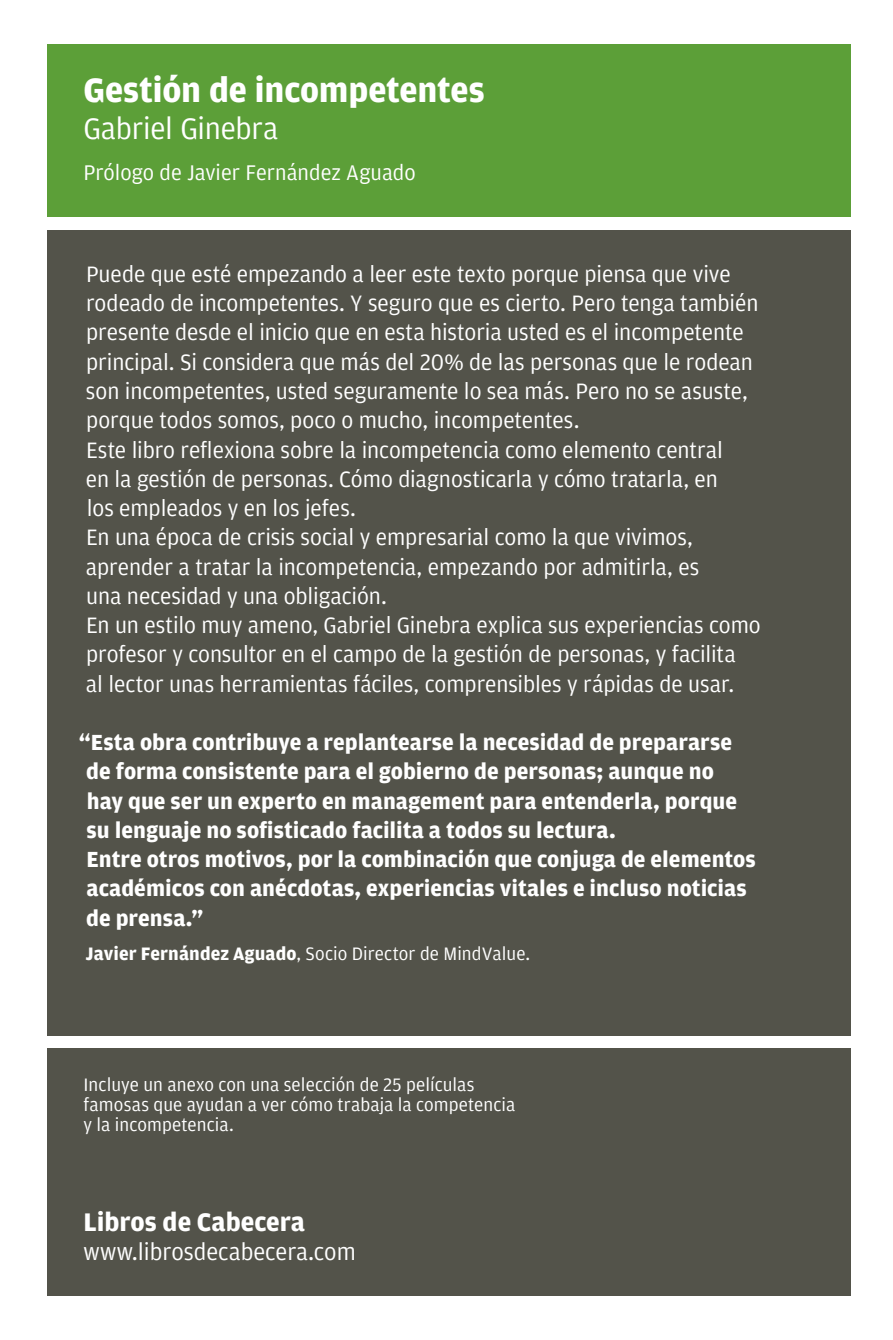
<style>
.page{position:relative;width:893px;height:1340px;background:#fff}
.page>*{position:absolute;margin:0;border:0;box-sizing:border-box;transform-origin:0 0}
.t1{font:700 36px "Amplitude";letter-spacing:-.005em;color:#fff}
.t2{font:31.5px "Amplitude";letter-spacing:-.01em;color:#fff}
.t3{font:700 27px "Amplitude";color:#fff}
.t4{font:24.75px "Amplitude";color:#fff}
.t5{font:23.62px/29.2px "Amplitude";letter-spacing:-.005em;color:#fff}
.t6{font:700 23.18px/29.2px "Amplitude";color:#fff}
.t7{font:22.5px "Amplitude";color:#fff}
.t8{font:19.12px/20.2px "Amplitude";letter-spacing:.005em;color:#fff}
.s1{font-weight:700}
</style>
<div class="page">
<div style="left:47px;top:1047px;width:804px;height:248px;background:#53534a"></div>
<div style="left:47px;top:45px;width:804px;height:172px;background:#5c9f38"></div>
<div style="left:47px;top:230px;width:804px;height:805px;background:#53534a"></div>
<p class="t1" style="left:83px;top:70px;width:403px">Gestión de incompetentes</p>
<p class="t2" style="left:83px;top:111px;width:196px">Gabriel Ginebra</p>
<p class="t7" style="left:83px;top:160px;width:334px">Prólogo de Javier Fernández Aguado</p>
<p class="t5" style="left:86px;top:260px;width:674px">Puede que esté empezando a leer este texto porque piensa que vive rodeado de incompetentes. Y seguro que es cierto. Pero tenga también presente desde el inicio que en esta historia usted es el incompetente principal. Si considera que más del 20% de las personas que le rodean son incompetentes, usted seguramente lo sea más. Pero no se asuste, porque todos somos, poco o mucho, incompetentes.</p>
<p class="t5" style="left:86px;top:435px;width:639px">Este libro reflexiona sobre la incompetencia como elemento central en la gestión de personas. Cómo diagnosticarla y cómo tratarla, en los empleados y en los jefes.</p>
<p class="t5" style="left:86px;top:523px;width:615px">En una época de crisis social y empresarial como la que vivimos, aprender a tratar la incompetencia, empezando por admitirla, es una necesidad y una obligación.</p>
<p class="t5" style="left:86px;top:611px;width:676px">En un estilo muy ameno, Gabriel Ginebra explica sus experiencias como profesor y consultor en el campo de la gestión de personas, y facilita<br>al lector unas herramientas fáciles, comprensibles y rápidas de usar.</p>
<p class="t6" style="left:86px;top:728px;width:652px;text-indent:-7px">“Esta obra contribuye a replantearse la necesidad de prepararse de forma consistente para el gobierno de personas; aunque no hay que ser un experto en management para entenderla, porque su lenguaje no sofisticado facilita a todos su lectura.</p>
<p class="t6" style="left:86px;top:845px;width:671px">Entre otros motivos, por la combinación que conjuga de elementos académicos con anécdotas, experiencias vitales e incluso noticias de prensa.”</p>
<p class="t8" style="left:86px;top:943px;width:446px"><span class="s1">Javier Fernández Aguado</span>, Socio Director de MindValue.</p>
<p class="t8" style="left:84px;top:1074px;width:433px">Incluye un anexo con una selección de 25 películas famosas que ayudan a ver cómo trabaja la competencia y la incompetencia.</p>
<p class="t3" style="left:83px;top:1206px;width:223px">Libros de Cabecera</p>
<p class="t4" style="left:83px;top:1238px;width:274px">www.librosdecabecera.com</p>
</div>
